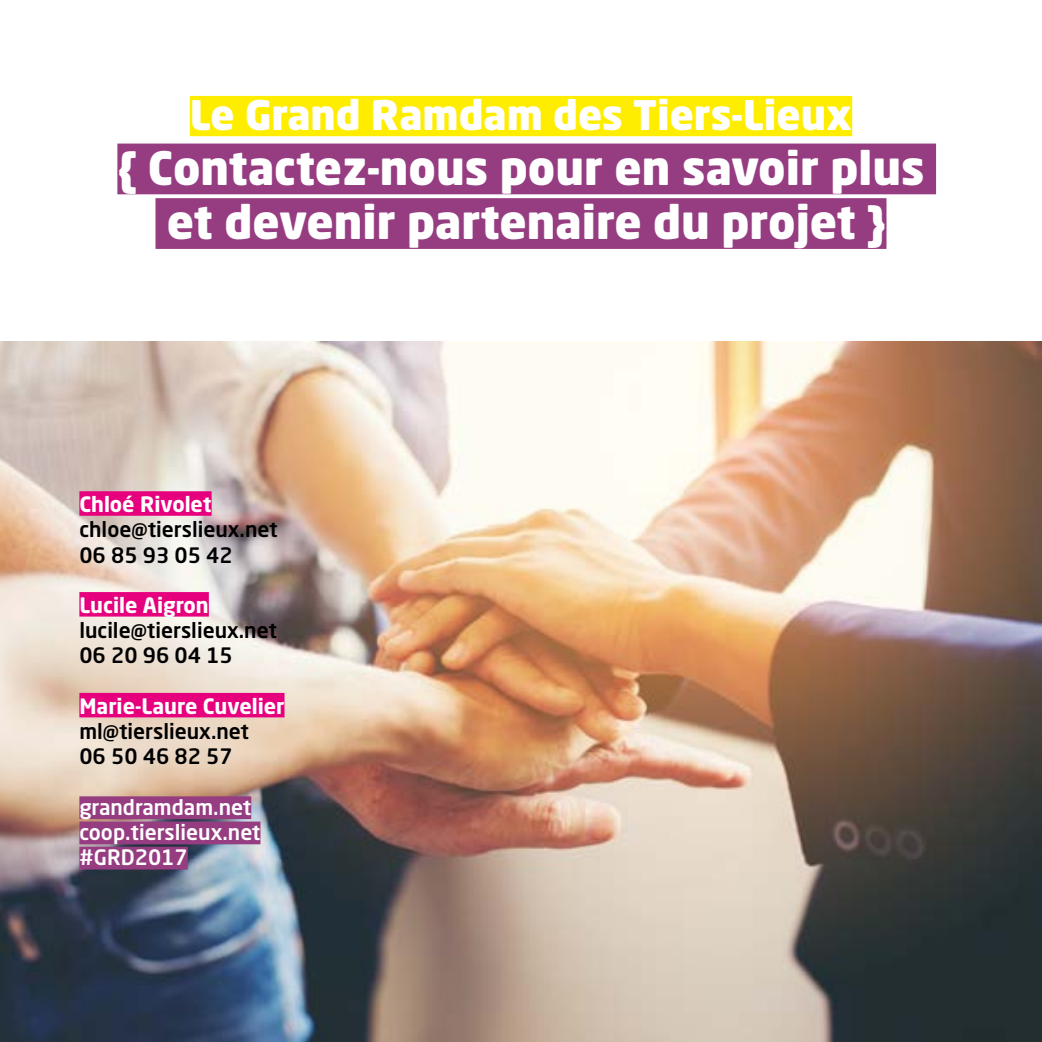
<style>
.page{position:relative;width:1042px;height:1042px;background:#fff}
.page>*{position:absolute;margin:0;border:0;box-sizing:border-box;transform-origin:0 0}
.t1{font:900 45.5px/54.6px "Neo Sans Std";color:#fff;text-align:center}
.t2{font:900 40.25px "Neo Sans Std";color:#fff}
.t3{font:500 21px/25.2px "Neo Sans Std";color:#000}
.t4{font:700 21px "Neo Sans Std";color:#fff}
.t5{font:500 21px/25.2px "Neo Sans Std";color:#fff}
</style>
<div class="page">
<div style="left:190px;top:96px;width:662px;height:40px;background:#ffed00"></div>
<div style="left:117px;top:144px;width:819px;height:50px;background:#963d82"></div>
<div style="left:155px;top:198px;width:731px;height:51px;background:#963d82"></div>
<img style="left:0;top:342px;width:1042px;height:700px">
<div style="left:79px;top:491px;width:133px;height:25px;background:#e6007d"></div>
<div style="left:79px;top:592px;width:130px;height:24px;background:#e6007d"></div>
<div style="left:79px;top:693px;width:205px;height:24px;background:#e6007d"></div>
<div style="left:79px;top:796px;width:172px;height:23px;background:#963d82"></div>
<div style="left:79px;top:821px;width:181px;height:23px;background:#963d82"></div>
<div style="left:79px;top:847px;width:109px;height:22px;background:#963d82"></div>
<h2 class="t2" style="left:190px;top:89px;width:664px">Le Grand Ramdam des Tiers-Lieux</h2>
<h1 class="t1" style="left:117px;top:139px;width:809px">{ Contactez-nous pour en savoir plus et devenir partenaire du projet }</h1>
<p class="t4" style="left:79px;top:491px;width:134px">Chloé Rivolet</p>
<p class="t3" style="left:79px;top:516px;width:200px">chloe@tierslieux.net<br>06 85 93 05 42</p>
<p class="t4" style="left:79px;top:592px;width:131px">Lucile Aigron</p>
<p class="t3" style="left:79px;top:617px;width:199px">lucile@tierslieux.net<br>06 20 96 04 15</p>
<p class="t4" style="left:79px;top:692px;width:207px">Marie-Laure Cuvelier</p>
<p class="t3" style="left:79px;top:718px;width:171px">ml@tierslieux.net<br>06 50 46 82 57</p>
<p class="t5" style="left:79px;top:794px;width:183px">grandramdam.net coop.tierslieux.net #GRD2017</p>
</div>
